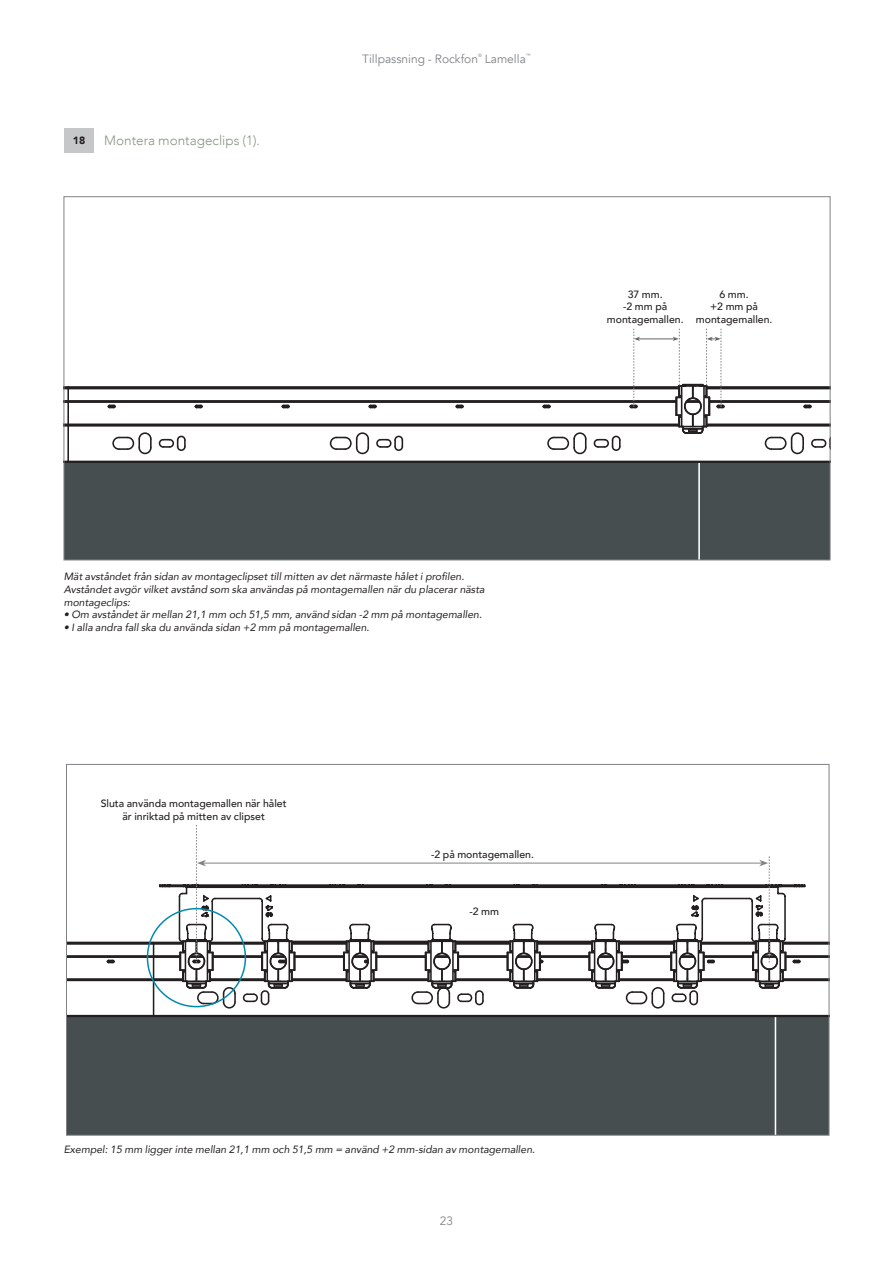
<style>
.page{position:relative;width:893px;height:1263px;background:#fff}
.page>*{position:absolute;margin:0;border:0;box-sizing:border-box;transform-origin:0 0}
.t1{font:300 13.5px "Avenir";color:#899585}
.t2{font:12px "Avenir";color:#808285}
.t3{font:italic 10.5px/12.6px "Avenir";color:#231f20}
.t4{font:500 10.5px/12.6px "Avenir";color:#231f20;text-align:center}
.t5{font:900 10.5px "Avenir";color:#231f20}
.t6{font:4.8px "Avenir";color:#808285}
</style>
<div class="page">
<div style="left:66px;top:460px;width:607px;height:98px;background:#464e4f"></div>
<hr style="left:67px;top:402px;width:2px;height:22px;background:#231f20">
<svg style="left:66px;top:387px;width:3px;height:16px"></svg>
<hr style="left:67px;top:426px;width:2px;height:35px;background:#231f20">
<hr style="left:68px;top:388px;width:762px;height:1px;background:#231f20">
<hr style="left:68px;top:424px;width:762px;height:1px;background:#231f20">
<hr style="left:68px;top:401px;width:762px;height:2px;background:#231f20">
<hr style="left:68px;top:400px;width:762px;height:2px;background:#231f20">
<hr style="left:68px;top:425px;width:762px;height:1px;background:#231f20">
<hr style="left:68px;top:387px;width:762px;height:1px;background:#231f20">
<svg style="left:158px;top:435px;width:28px;height:16px"></svg>
<svg style="left:112px;top:432px;width:40px;height:23px"></svg>
<svg style="left:593px;top:435px;width:28px;height:16px"></svg>
<svg style="left:547px;top:432px;width:40px;height:23px"></svg>
<svg style="left:329px;top:432px;width:75px;height:23px"></svg>
<svg style="left:107px;top:404px;width:9px;height:5px"></svg>
<svg style="left:194px;top:404px;width:9px;height:5px"></svg>
<svg style="left:281px;top:404px;width:9px;height:5px"></svg>
<svg style="left:368px;top:404px;width:9px;height:5px"></svg>
<svg style="left:455px;top:404px;width:9px;height:5px"></svg>
<svg style="left:542px;top:404px;width:9px;height:5px"></svg>
<hr style="left:68px;top:461px;width:762px;height:2px;background:#231f20">
<div style="left:68px;top:1014px;width:85px;height:119px;background:#464e4f"></div>
<hr style="left:67px;top:943px;width:87px;height:1px;background:#231f20">
<hr style="left:67px;top:978px;width:87px;height:2px;background:#231f20">
<hr style="left:67px;top:956px;width:87px;height:2px;background:#231f20">
<hr style="left:67px;top:955px;width:87px;height:2px;background:#231f20">
<hr style="left:67px;top:979px;width:87px;height:2px;background:#231f20">
<hr style="left:67px;top:942px;width:87px;height:1px;background:#231f20">
<svg style="left:106px;top:959px;width:9px;height:5px"></svg>
<hr style="left:67px;top:1015px;width:87px;height:2px;background:#231f20">
<svg style="left:153px;top:825px;width:676px;height:310px"></svg>
<svg style="left:629px;top:329px;width:11px;height:80px"></svg>
<svg style="left:673px;top:329px;width:157px;height:231px"></svg>
<hr style="left:637px;top:339px;width:39px;height:1px;background:#636466">
<div style="left:64px;top:128px;width:30px;height:25px;background:#c6c7c9"></div>
<p class="t5" style="left:73px;top:132px;width:14px">18</p>
<p class="t1" style="left:104px;top:133px;width:157px">Montera montageclips (1).</p>
<p class="t2" style="left:362px;top:52px;width:117px">Tillpassning - Rockfon</p>
<p class="t6" style="left:478px;top:53px;width:5px">®</p>
<p class="t2" style="left:485px;top:52px;width:43px">Lamella</p>
<p class="t6" style="left:526px;top:53px;width:6px">™</p>
<p class="t4" style="left:607px;top:287px;width:78px">37 mm.<br>-2 mm på montagemallen.</p>
<p class="t4" style="left:696px;top:287px;width:78px">6 mm.<br>+2 mm på montagemallen.</p>
<p class="t3" style="left:64px;top:570px;width:422px">Mät avståndet från sidan av montageclipset till mitten av det närmaste hålet i profilen.<br>Avståndet avgör vilket avstånd som ska användas på montagemallen när du placerar nästa montageclips:</p>
<p class="t3" style="left:64px;top:608px;width:420px">• Om avståndet är mellan 21,1 mm och 51,5 mm, använd sidan -2 mm på montagemallen.</p>
<p class="t3" style="left:64px;top:621px;width:307px">• I alla andra fall ska du använda sidan +2 mm på montagemallen.</p>
<p class="t4" style="left:101px;top:796px;width:187px">Sluta använda montagemallen när hålet är inriktad på mitten av clipset</p>
<p class="t4" style="left:431px;top:847px;width:104px">-2 på montagemallen.</p>
<p class="t4" style="left:470px;top:905px;width:31px">-2 mm</p>
<p class="t3" style="left:64px;top:1143px;width:473px">Exempel: 15 mm ligger inte mellan 21,1 mm och 51,5 mm = använd +2 mm-sidan av montagemallen.</p>
<p class="t2" style="left:440px;top:1213px;width:15px">23</p>
</div>
